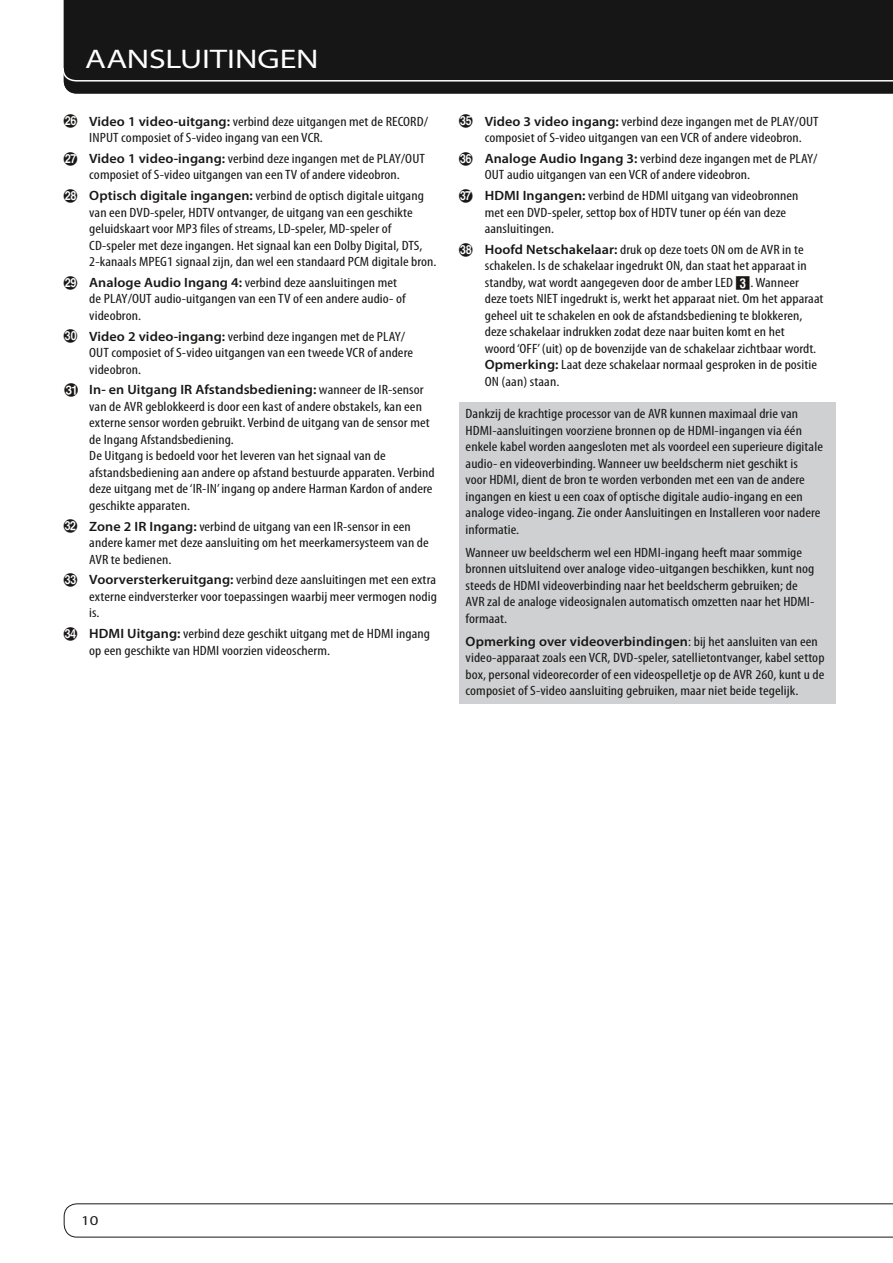
<style>
.page{position:relative;width:893px;height:1263px;background:#fff}
.page>*{position:absolute;margin:0;border:0;box-sizing:border-box;transform-origin:0 0}
.t1{font:semi-expanded 27px "Myriad Pro";color:#fff;scale:1.15 1}
.t2{font:condensed 13.5px/16.5px "Myriad Pro";letter-spacing:.005em;color:#1a1817;scale:1.15 1}
.t3{font:semi-expanded 13.5px "Myriad Pro";color:#1a1817;scale:1.15 1}
.s1{font-family:"Harman Dot Num";font-stretch:normal}
.s2{font-weight:600;font-stretch:normal}
.s3{font-family:"Harman Quad Num";font-stretch:normal}
</style>
<div class="page">
<div style="left:63px;top:0;width:830px;height:94px;background:#161616"></div>
<svg style="left:63px;top:1203px;width:830px;height:35px"></svg>
<div style="left:459px;top:402px;width:377px;height:301px;background:#cfd0d1"></div>
<h1 class="t1" style="left:85px;top:44px;width:149px">AANSLU ITINGEN</h1>
<p class="t2" style="left:89px;top:113px;width:296px;text-indent:-26px"><span class="s1">P</span> <span class="s2">Video 1 video-uitgang:</span> verbind deze uitgangen met de RECORD/<br>INPUT composiet of S-video ingang van een VCR.</p>
<p class="t2" style="left:64px;top:150px;width:316px;text-align:center"><span class="s1">Q</span> <span class="s2">Video 1 video-ingang:</span> verbind deze ingangen met de PLAY/OUT composiet of S-video uitgangen van een TV of andere videobron.</p>
<p class="t2" style="left:89px;top:188px;width:304px;text-indent:-26px"><span class="s1">R</span> <span class="s2">Optisch digitale ingangen:</span> verbind de optisch digitale uitgang van een DVD-speler, HDTV ontvanger, de uitgang van een geschikte geluidskaart voor MP3 files of streams, LD-speler, MD-speler of CD-speler met deze ingangen. Het signaal kan een Dolby Digital, DTS, 2-kanaals MPEG1 signaal zijn, dan wel een standaard PCM digitale bron.</p>
<p class="t2" style="left:89px;top:274px;width:277px;text-indent:-26px"><span class="s1">S</span> <span class="s2">Analoge Audio Ingang 4:</span> verbind deze aansluitingen met de PLAY/OUT audio-uitgangen van een TV of een andere audio- of videobron.</p>
<p class="t2" style="left:89px;top:328px;width:283px;text-indent:-26px"><span class="s1">T</span> <span class="s2">Video 2 video-ingang:</span> verbind deze ingangen met de PLAY/<br>OUT composiet of S-video uitgangen van een tweede VCR of andere videobron.</p>
<p class="t2" style="left:89px;top:382px;width:302px;text-indent:-26px"><span class="s1">U</span> <span class="s2">In- en Uitgang IR Afstandsbediening:</span> wanneer de IR-sensor van de AVR geblokkeerd is door een kast of andere obstakels, kan een externe sensor worden gebruikt. Verbind de uitgang van de sensor met de Ingang Afstandsbediening.<br>De Uitgang is bedoeld voor het leveren van het signaal van de afstandsbediening aan andere op afstand bestuurde apparaten. Verbind deze uitgang met de ‘IR-IN’ ingang op andere Harman Kardon of andere geschikte apparaten.</p>
<p class="t2" style="left:89px;top:518px;width:297px;text-indent:-26px"><span class="s1">V</span> <span class="s2">Zone 2 IR Ingang:</span> verbind de uitgang van een IR-sensor in een andere kamer met deze aansluiting om het meerkamersysteem van de<br>AVR te bedienen.</p>
<p class="t2" style="left:89px;top:572px;width:304px;text-align:justify;text-indent:-26px"><span class="s1">W</span> <span class="s2">Voorversterkeruitgang:</span> verbind deze aansluitingen met een extra externe eindversterker voor toepassingen waarbij meer vermogen nodig is.</p>
<p class="t2" style="left:89px;top:626px;width:298px;text-indent:-26px"><span class="s1">X</span> <span class="s2">HDMI Uitgang:</span> verbind deze geschikt uitgang met de HDMI ingang op een geschikte van HDMI voorzien videoscherm.</p>
<p class="t2" style="left:485px;top:113px;width:292px;text-indent:-26px"><span class="s1">Y</span> <span class="s2">Video 3 video ingang:</span> verbind deze ingangen met de PLAY/OUT composiet of S-video uitgangen van een VCR of andere videobron.</p>
<p class="t2" style="left:485px;top:150px;width:291px;text-indent:-26px"><span class="s1">Z</span> <span class="s2">Analoge Audio Ingang 3:</span> verbind deze ingangen met de PLAY/<br>OUT audio uitgangen van een VCR of andere videobron.</p>
<p class="t2" style="left:485px;top:188px;width:274px;text-indent:-26px"><span class="s1">a</span> <span class="s2">HDMI Ingangen:</span> verbind de HDMI uitgang van videobronnen met een DVD-speler, settop box of HDTV tuner op één van deze aansluitingen.</p>
<p class="t2" style="left:485px;top:241px;width:296px;text-indent:-26px"><span class="s1">b</span> <span class="s2">Hoofd Netschakelaar:</span> druk op deze toets ON om de AVR in te schakelen. Is de schakelaar ingedrukt ON, dan staat het apparaat in standby, wat wordt aangegeven door de amber LED <span class="s3">2</span>. Wanneer deze toets NIET ingedrukt is, werkt het apparaat niet. Om het apparaat geheel uit te schakelen en ook de afstandsbediening te blokkeren, deze schakelaar indrukken zodat deze naar buiten komt en het<br>woord ‘OFF’ (uit) op de bovenzijde van de schakelaar zichtbaar wordt.<br><span class="s2">Opmerking:</span> Laat deze schakelaar normaal gesproken in de positie ON (aan) staan.</p>
<p class="t2" style="left:466px;top:406px;width:312px">Dankzij de krachtige processor van de AVR kunnen maximaal drie van HDMI-aansluitingen voorziene bronnen op de HDMI-ingangen via één enkele kabel worden aangesloten met als voordeel een superieure digitale audio- en videoverbinding. Wanneer uw beeldscherm niet geschikt is<br>voor HDMI, dient de bron te worden verbonden met een van de andere ingangen en kiest u een coax of optische digitale audio-ingang en een analoge video-ingang. Zie onder Aansluitingen en Installeren voor nadere informatie.</p>
<p class="t2" style="left:466px;top:544px;width:305px">Wanneer uw beeldscherm wel een HDMI-ingang heeft maar sommige bronnen uitsluitend over analoge video-uitgangen beschikken, kunt nog steeds de HDMI videoverbinding naar het beeldscherm gebruiken; de AVR zal de analoge videosignalen automatisch omzetten naar het HDMI&shy;formaat.</p>
<p class="t2" style="left:466px;top:633px;width:314px"><span class="s2">Opmerking over videoverbindingen</span>: bij het aansluiten van een video-apparaat zoals een VCR, DVD-speler, satellietontvanger, kabel settop box, personal videorecorder of een videospelletje op de AVR 260, kunt u de composiet of S-video aansluiting gebruiken, maar niet beide tegelijk.</p>
<p class="t3" style="left:81px;top:1213px;width:17px">10</p>
</div>
